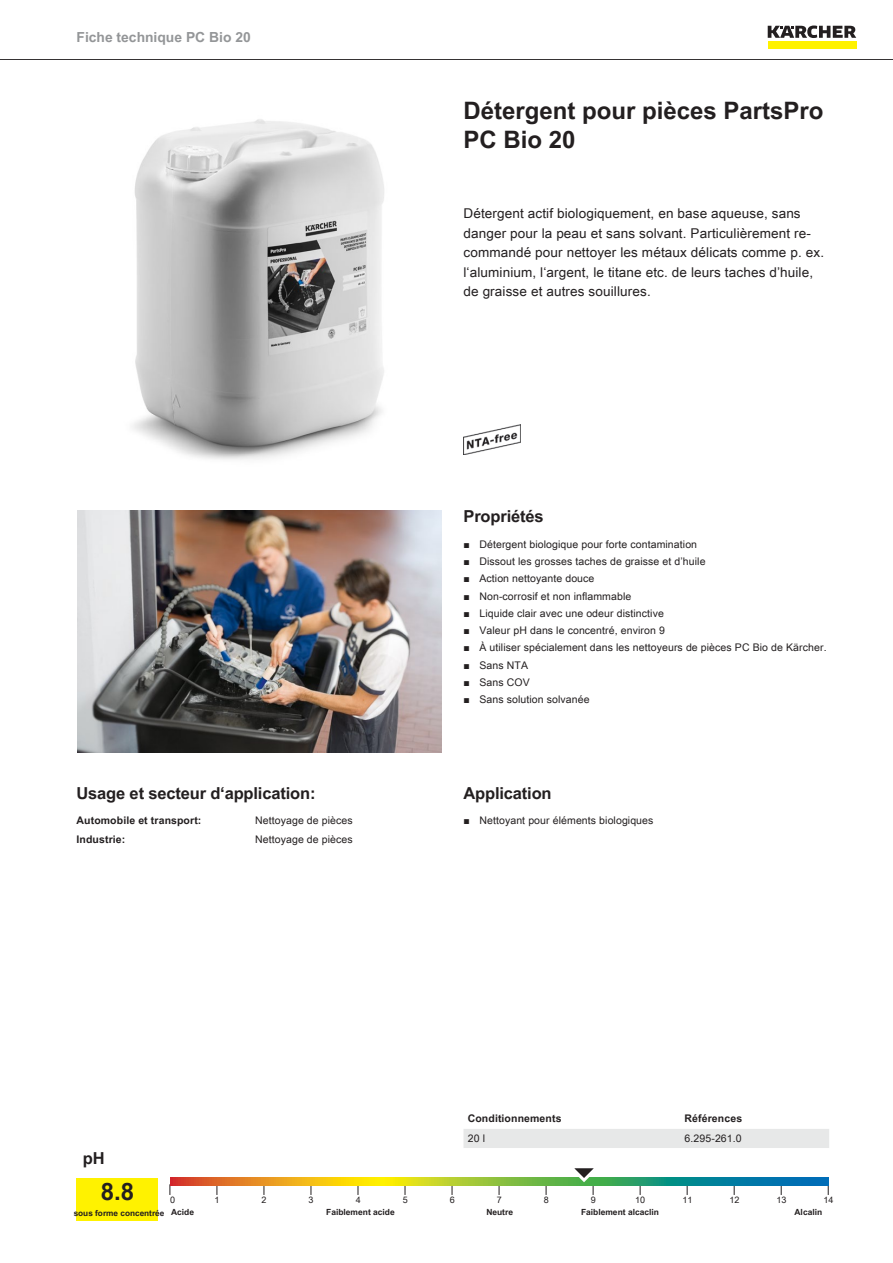
<style>
.page{position:relative;width:893px;height:1263px;background:#fff}
.page>*{position:absolute;margin:0;border:0;box-sizing:border-box;transform-origin:0 0}
.t1{font:700 24px/28.8px "Arial Unicode MS";color:#231f20}
.t2{font:700 16.5px "Arial Unicode MS";letter-spacing:-.01em;color:#231f20}
.t3{font:700 13.8px "Arial Unicode MS";color:#949698}
.t4{font:13.5px/19.5px "Arial Unicode MS";letter-spacing:.01em;color:#231f20}
.t5{font:10.5px "Arial Unicode MS";letter-spacing:.01em;color:#231f20}
.t6{font:700 10.5px "Arial Unicode MS";letter-spacing:.01em;color:#231f20}
.t7{font:9px "Arial Unicode MS";color:#231f20}
.t8{font:700 8.4px "Arial Unicode MS";color:#231f20}
.t9{font:700 8.25px "Arial Unicode MS";color:#231f20}
.s1{font-family:"Arial"}
.s2{font-size:8.4px}
</style>
<div class="page">
<hr style="left:0;top:59px;width:893px;height:1px;background:#231f20">
<div style="left:768px;top:42px;width:88px;height:7px;background:#fff200"></div>
<svg style="left:768px;top:26px;width:88px;height:12px"></svg>
<img style="left:132px;top:119px;width:252px;height:341px">
<img style="left:463px;top:424px;width:57px;height:30px">
<img style="left:78px;top:510px;width:363px;height:243px">
<div style="left:77px;top:1178px;width:81px;height:42px;background:#fff200"></div>
<svg style="left:170px;top:1178px;width:658px;height:8px;background:#86a14c"></svg>
<svg style="left:566px;top:1168px;width:39px;height:27px"></svg>
<div style="left:463px;top:1129px;width:366px;height:19px;background:#e7e8e8"></div>
<h3 class="t3" style="left:77px;top:27px;width:176px">Fiche technique PC Bio 20</h3>
<h2 class="t2" style="left:77px;top:780px;width:240px">Usage et secteur d‘application:</h2>
<p class="t6" style="left:77px;top:812px;width:126px">Automobile et transport:</p>
<p class="t5" style="left:255px;top:812px;width:99px">Nettoyage de pièces</p>
<p class="t6" style="left:77px;top:832px;width:50px">Industrie:</p>
<p class="t5" style="left:255px;top:832px;width:99px">Nettoyage de pièces</p>
<h1 class="t1" style="left:463px;top:97px;width:362px">Détergent pour pièces PartsPro<br>PC Bio 20</h1>
<p class="t4" style="left:463px;top:203px;width:362px">Détergent actif biologiquement, en base aqueuse, sans danger pour la peau et sans solvant. Particulièrement re&shy;commandé pour nettoyer les métaux délicats comme p. ex. l‘aluminium, l‘argent, le titane etc. de leurs taches d’huile, de graisse et autres souillures.</p>
<h2 class="t2" style="left:463px;top:504px;width:82px">Propriétés</h2>
<p class="t5" style="left:463px;top:536px;width:235px"><span class="s1">■</span> Détergent biologique pour forte contamination</p>
<p class="t5" style="left:463px;top:554px;width:244px"><span class="s1">■</span> Dissout les grosses taches de graisse et d’huile</p>
<p class="t5" style="left:463px;top:571px;width:132px"><span class="s1">■</span> Action nettoyante douce</p>
<p class="t5" style="left:463px;top:588px;width:169px"><span class="s1">■</span> Non-corrosif et non inflammable</p>
<p class="t5" style="left:463px;top:605px;width:202px"><span class="s1">■</span> Liquide clair avec une odeur distinctive</p>
<p class="t5" style="left:463px;top:623px;width:203px"><span class="s1">■</span> Valeur pH dans le concentré, environ 9</p>
<p class="t5" style="left:463px;top:640px;width:365px"><span class="s1">■</span> À utiliser spécialement dans les nettoyeurs de pièces PC Bio de Kärcher.</p>
<p class="t5" style="left:463px;top:657px;width:66px"><span class="s1">■</span> Sans NTA</p>
<p class="t5" style="left:463px;top:674px;width:68px"><span class="s1">■</span> Sans COV</p>
<p class="t5" style="left:463px;top:692px;width:128px"><span class="s1">■</span> Sans solution solvanée</p>
<h2 class="t2" style="left:463px;top:780px;width:90px">Application</h2>
<p class="t5" style="left:463px;top:813px;width:191px"><span class="s1">■</span> Nettoyant pour éléments biologiques</p>
<p class="t6" style="left:468px;top:1111px;width:95px">Conditionnements</p>
<p class="t6" style="left:685px;top:1111px;width:59px">Références</p>
<p class="t5" style="left:468px;top:1130px;width:19px">20 l</p>
<p class="t5" style="left:685px;top:1130px;width:59px">6.295-261.0</p>
<h2 class="t2" style="left:83px;top:1146px;width:23px">pH</h2>
<h1 class="t1" style="left:101px;top:1178px;width:35px">8.8</h1>
<p class="t7" style="left:170px;top:1193px;width:7px">0</p>
<p class="t7" style="left:215px;top:1193px;width:7px">1</p>
<p class="t7" style="left:262px;top:1193px;width:7px">2</p>
<p class="t7" style="left:309px;top:1193px;width:7px">3</p>
<p class="t7" style="left:356px;top:1193px;width:7px">4</p>
<p class="t7" style="left:403px;top:1193px;width:7px">5</p>
<p class="t7" style="left:450px;top:1193px;width:7px">6</p>
<p class="t7" style="left:497px;top:1193px;width:7px">7</p>
<p class="t7" style="left:544px;top:1193px;width:7px">8</p>
<p class="t7" style="left:591px;top:1193px;width:7px">9</p>
<p class="t7" style="left:635px;top:1193px;width:12px">10</p>
<p class="t7" style="left:682px;top:1193px;width:12px">11</p>
<p class="t7" style="left:729px;top:1193px;width:12px">12</p>
<p class="t7" style="left:776px;top:1193px;width:12px">13</p>
<p class="t7" style="left:823px;top:1193px;width:12px">14</p>
<p class="t9" style="left:74px;top:1207px;width:122px">sous forme concentrée <span class="s2">Acide</span></p>
<p class="t8" style="left:326px;top:1206px;width:70px">Faiblement acide</p>
<p class="t8" style="left:486px;top:1206px;width:28px">Neutre</p>
<p class="t8" style="left:581px;top:1206px;width:79px">Faiblement alcaclin</p>
<p class="t8" style="left:794px;top:1206px;width:29px">Alcalin</p>
</div>
